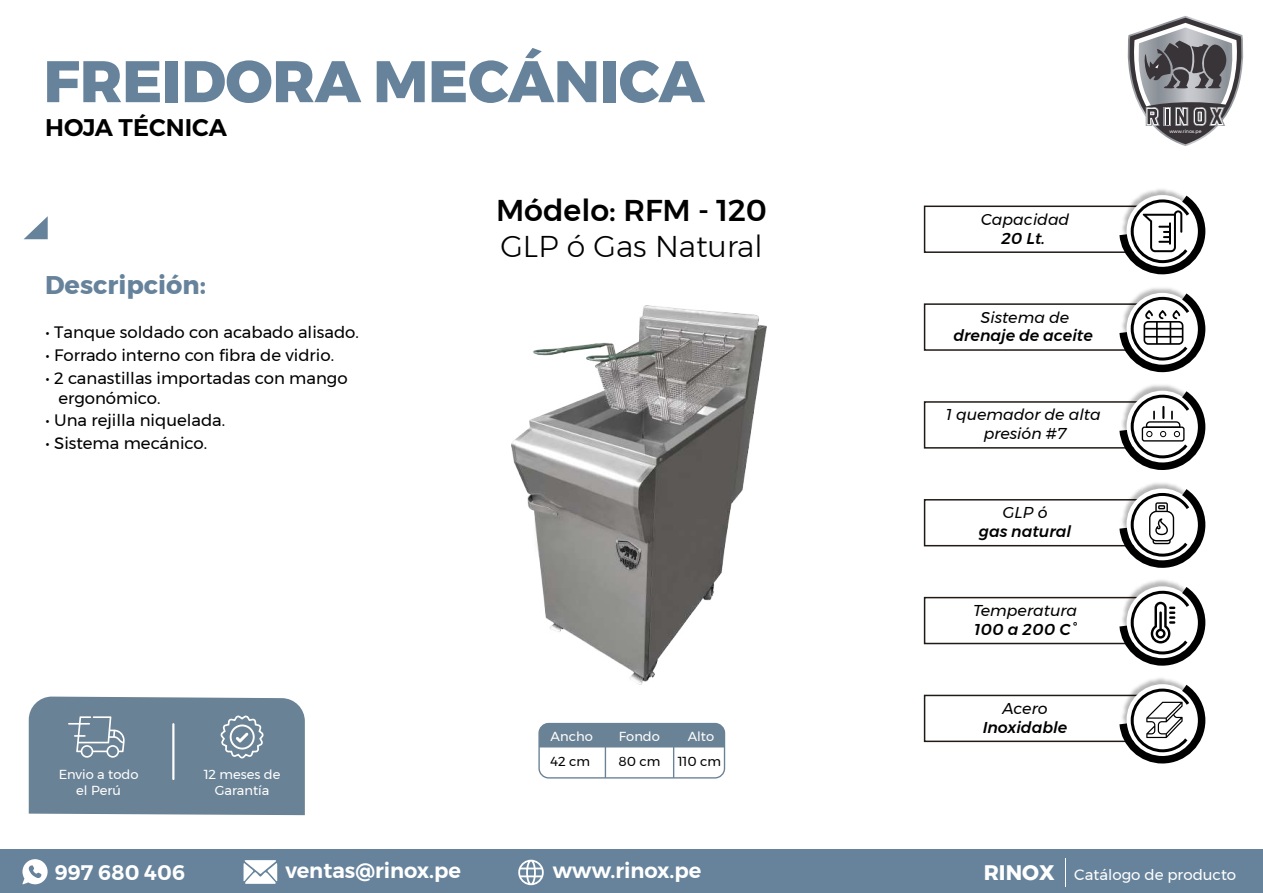
<style>
.page{position:relative;width:1263px;height:893px;background:#fff}
.page>*{position:absolute;margin:0;border:0;box-sizing:border-box;transform-origin:0 0}
.t1{font:800 58.5px "Montserrat";color:#66839b}
.t2{font:500 30px "Montserrat";color:#000}
.t3{font:300 30px "Montserrat";color:#000}
.t4{font:700 25.5px "Montserrat";color:#66839b}
.t5{font:600 24px "Montserrat";color:#000}
.t6{font:700 21.75px "Montserrat";color:#393438;scale:.65 1}
.t7{font:600 21px "Montserrat";color:#fff}
.t8{font:16.5px/19.8px "Montserrat";color:#000}
.t9{font:italic 15.75px/18.8px "Montserrat";color:#000;text-align:center}
.t10{font:italic 500 15.75px "Montserrat";color:#000}
.t11{font:15px "Montserrat";color:#fff}
.t12{font:13.05px/15.6px "Montserrat";color:#fff;text-align:center}
.t13{font:13.05px "Montserrat";color:#000}
.t14{font:4.8px "Montserrat";color:#fff}
.s1{font-weight:700;font-size:21px}
</style>
<div class="page">
<svg style="left:24px;top:216px;width:24px;height:23px"></svg>
<div style="left:924px;top:206px;width:227px;height:47px;background:#fff;border:2px solid #211915"></div>
<svg style="left:1115px;top:189px;width:91px;height:86px"></svg>
<div style="left:924px;top:303px;width:227px;height:48px;background:#fff;border:2px solid #211915"></div>
<div style="left:924px;top:499px;width:227px;height:47px;background:#fff;border:2px solid #211915"></div>
<svg style="left:1115px;top:483px;width:91px;height:85px"></svg>
<div style="left:924px;top:597px;width:227px;height:47px;background:#fff;border:2px solid #211915"></div>
<svg style="left:1115px;top:580px;width:91px;height:86px"></svg>
<div style="left:924px;top:695px;width:227px;height:47px;background:#fff;border:2px solid #211915"></div>
<svg style="left:1115px;top:678px;width:91px;height:86px"></svg>
<svg style="left:1115px;top:288px;width:91px;height:85px"></svg>
<div style="left:924px;top:401px;width:227px;height:48px;background:#fff;border:2px solid #211915"></div>
<svg style="left:1115px;top:385px;width:91px;height:85px"></svg>
<div style="left:29px;top:697px;width:276px;height:118px;background:#6a8295"></div>
<hr style="left:172px;top:724px;width:2px;height:55px;background:#fff">
<div style="left:0;top:849px;width:1263px;height:44px;background:#66839b"></div>
<svg style="left:244px;top:860px;width:33px;height:24px"></svg>
<svg style="left:518px;top:860px;width:26px;height:25px"></svg>
<svg style="left:1065px;top:858px;width:1px;height:29px"></svg>
<svg style="left:22px;top:859px;width:26px;height:26px"></svg>
<div style="left:540px;top:723px;width:183px;height:24px;background:#6a8295"></div>
<div style="left:538px;top:723px;width:187px;height:56px;border:1px solid #6a8295;border-radius:10px"></div>
<hr style="left:605px;top:745px;width:1px;height:33px;background:#6a8295">
<hr style="left:673px;top:745px;width:1px;height:33px;background:#6a8295">
<svg style="left:1127px;top:16px;width:117px;height:130px"></svg>
<img style="left:511px;top:305px;width:255px;height:379px">
<h1 class="t1" style="left:44px;top:34px;width:662px">FREIDORA MECÁNICA</h1>
<h3 class="t5" style="left:45px;top:109px;width:183px">HOJA TÉCNICA</h3>
<h3 class="t4" style="left:45px;top:264px;width:162px">Descripción:</h3>
<p class="t8" style="left:46px;top:322px;width:315px">• Tanque soldado con acabado alisado.</p>
<p class="t8" style="left:46px;top:345px;width:290px">• Forrado interno con fibra de vidrio.</p>
<p class="t8" style="left:58px;top:368px;width:291px;text-indent:-13px">• 2 canastillas importadas con mango ergonómico.</p>
<p class="t8" style="left:46px;top:410px;width:181px">• Una rejilla niquelada.</p>
<p class="t8" style="left:46px;top:433px;width:163px">• Sistema mecánico.</p>
<p class="t12" style="left:59px;top:767px;width:81px">Envio a todo el Perú</p>
<p class="t12" style="left:204px;top:767px;width:78px">12 meses de<br>Garantía</p>
<h2 class="t2" style="left:496px;top:187px;width:272px">Módelo: RFM - 120</h2>
<h2 class="t3" style="left:500px;top:224px;width:264px">GLP ó Gas Natural</h2>
<p class="t12" style="left:551px;top:728px;width:44px">Ancho</p>
<p class="t12" style="left:619px;top:728px;width:43px">Fondo</p>
<p class="t12" style="left:688px;top:728px;width:28px">Alto</p>
<p class="t13" style="left:550px;top:751px;width:41px">42 cm</p>
<p class="t13" style="left:618px;top:751px;width:43px">80 cm</p>
<p class="t13" style="left:678px;top:751px;width:45px">110 cm</p>
<p class="t9" style="left:981px;top:210px;width:90px">Capacidad</p>
<p class="t10" style="left:1001px;top:226px;width:46px">20 Lt.</p>
<p class="t9" style="left:981px;top:308px;width:90px">Sistema de</p>
<p class="t10" style="left:953px;top:324px;width:141px">drenaje de aceite</p>
<p class="t9" style="left:945px;top:405px;width:157px">1 quemador de alta presión #7</p>
<p class="t9" style="left:1002px;top:503px;width:46px">GLP ó</p>
<p class="t10" style="left:979px;top:519px;width:94px">gas natural</p>
<p class="t9" style="left:973px;top:601px;width:105px">Temperatura</p>
<p class="t10" style="left:974px;top:617px;width:104px">100 a 200 C°</p>
<p class="t9" style="left:1002px;top:699px;width:47px">Acero</p>
<p class="t10" style="left:983px;top:715px;width:86px">Inoxidable</p>
<p class="t14" style="left:1169px;top:127px;width:34px">www.rinox.pe</p>
<h3 class="t6" style="left:1212px;top:99px;width:18px">X</h3>
<p class="t7" style="left:55px;top:855px;width:132px">997 680 406</p>
<p class="t7" style="left:285px;top:854px;width:177px">ventas@rinox.pe</p>
<p class="t7" style="left:553px;top:854px;width:150px">www.rinox.pe</p>
<p class="t11" style="left:984px;top:863px;width:254px"><span class="s1">RINOX</span> Catálogo de producto</p>
</div>
